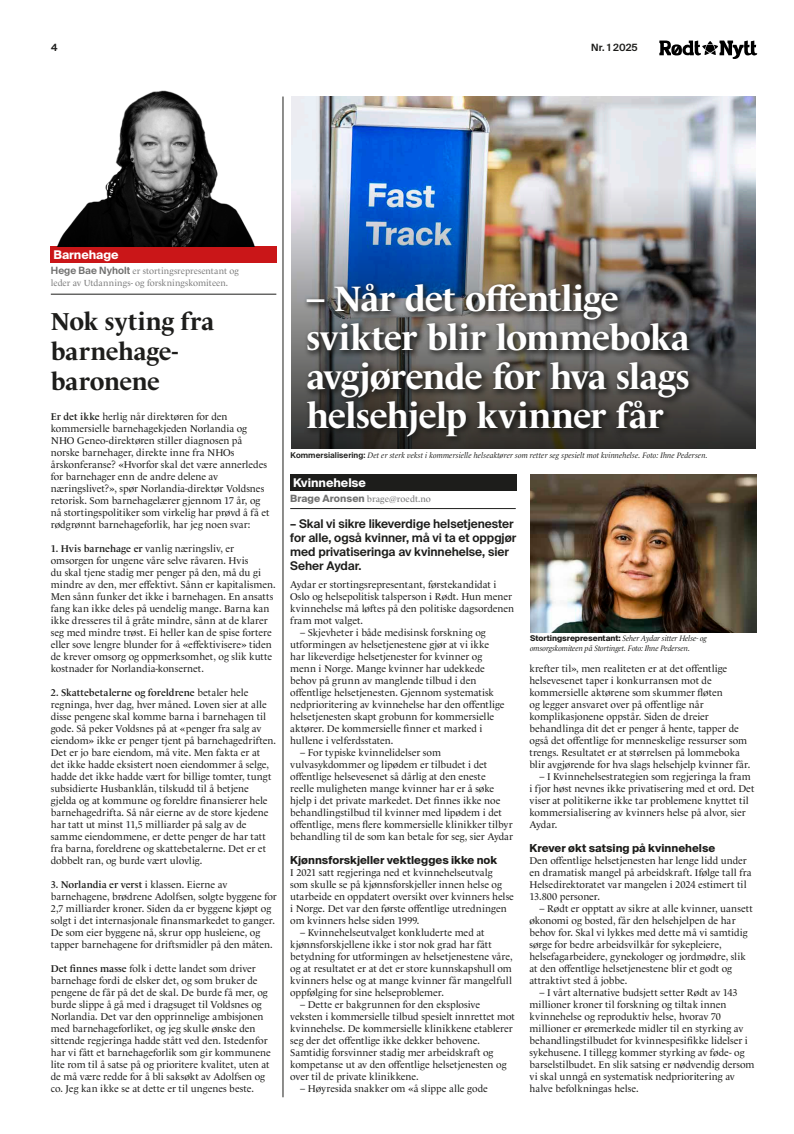
<style>
.page{position:relative;width:794px;height:1134px;background:#fff}
.page>*{position:absolute;margin:0;border:0;box-sizing:border-box;transform-origin:0 0}
.t1{font:700 36px/39px "Le Monde Livre Std";letter-spacing:-.03em;color:#fff}
.t2{font:700 25px/30px "Le Monde Livre Std";letter-spacing:-.01em;color:#1d1d1b}
.t3{font:600 12px/14px "Suisse Intl";letter-spacing:-.005em;color:#1d1d1b}
.t4{font:700 12px "Suisse Intl";color:#fff}
.t5{font:700 11px "Suisse Intl";color:#1d1d1b}
.t6{font:10px/12px "Le Monde Livre Std";color:#1d1d1b}
.t7{font:600 10px "Suisse Intl";letter-spacing:.005em;color:#1d1d1b}
.t8{font:9px/12px "Le Monde Livre Std";letter-spacing:.005em;color:#7c7c7c}
.t9{font:9px "Le Monde Livre Std";color:#7c7c7c}
.t10{font:italic 8px/9.6px "Le Monde Livre Std";letter-spacing:-.005em;color:#1d1d1b}
.s1{font-family:"Suisse Intl";font-weight:600;font-size:10px;color:#70706f}
.s2{font-weight:600}
.s3{font-family:"Suisse Intl";font-weight:600;font-style:normal}
.s4{font-family:"Suisse Intl";font-weight:700;font-size:10px;color:#70706f}
.s5{font-family:"Suisse Intl";font-weight:700;font-style:normal}
</style>
<div class="page">
<svg style="left:659px;top:41px;width:98px;height:18px"></svg>
<img style="left:291px;top:96px;width:465px;height:91px">
<div style="left:290px;top:474px;width:226px;height:16px;background:#1d1d1b"></div>
<hr style="left:290px;top:508px;width:226px;height:1px;background:#1d1d1b">
<img style="left:291px;top:187px;width:465px;height:262px">
<div style="left:303px;top:280px;width:394px;height:165px;background:#1d1d1b;opacity:.75"></div>
<hr style="left:283px;top:97px;width:1px;height:1000px;background:#1d1d1b">
<hr style="left:51px;top:294px;width:225px;height:1px;background:#1d1d1b">
<div style="left:51px;top:247px;width:226px;height:16px;background:#ca1618"></div>
<img style="left:53px;top:90px;width:217px;height:157px">
<img style="left:530px;top:474px;width:227px;height:158px">
<p class="t7" style="left:51px;top:42px;width:8px">4</p>
<p class="t7" style="left:591px;top:42px;width:48px">Nr. 1 2025</p>
<p class="t4" style="left:53px;top:248px;width:67px">Barnehage</p>
<p class="t8" style="left:51px;top:265px;width:190px"><span class="s1">Hege Bae Nyholt</span> er stortingsrepresentant og leder av Utdannings- og forskningskomiteen.</p>
<h2 class="t2" style="left:51px;top:306px;width:165px">Nok syting fra barnehage&shy;baronene</h2>
<p class="t6" style="left:51px;top:411px;width:220px"><span class="s2">Er det ikke</span> herlig når direktøren for den kommersielle barnehagekjeden Norlandia og NHO Geneo-direktøren stiller diagnosen på norske barnehager, direkte inne fra NHOs årskonferanse? «Hvorfor skal det være annerledes for barnehager enn de andre delene av næringslivet?», spør Norlandia-direktør Voldsnes retorisk. Som barnehagelærer gjennom 17 år, og nå stortingspolitiker som virkelig har prøvd å få et rødgrønnt barnehageforlik, har jeg noen svar:</p>
<p class="t6" style="left:51px;top:543px;width:226px"><span class="s2">1. Hvis barnehage er</span> vanlig næringsliv, er omsorgen for ungene våre selve råvaren. Hvis<br>du skal tjene stadig mer penger på den, må du gi mindre av den, mer effektivt. Sånn er kapitalismen.<br>Men sånn funker det ikke i barnehagen. En ansatts fang kan ikke deles på uendelig mange. Barna kan ikke dresseres til å gråte mindre, sånn at de klarer seg med mindre trøst. Ei heller kan de spise fortere eller sove lengre blunder for å «effektivisere» tiden de krever omsorg og oppmerksomhet, og slik kutte kostnader for Norlandia-konsernet.</p>
<p class="t6" style="left:51px;top:687px;width:227px"><span class="s2">2. Skattebetalerne og foreldrene</span> betaler hele regninga, hver dag, hver måned. Loven sier at alle disse pengene skal komme barna i barnehagen til gode. Så peker Voldsnes på at «penger fra salg av eiendom» ikke er penger tjent på barnehagedriften.<br>Det er jo bare eiendom, må vite. Men fakta er at det ikke hadde eksistert noen eiendommer å selge, hadde det ikke hadde vært for billige tomter, tungt subsidierte Husbanklån, tilskudd til å betjene gjelda og at kommune og foreldre finansierer hele barnehagedrifta. Så når eierne av de store kjedene har tatt ut minst 11,5 milliarder på salg av de samme eiendommene, er dette penger de har tatt fra barna, foreldrene og skattebetalerne. Det er et dobbelt ran, og burde vært ulovlig.</p>
<p class="t6" style="left:51px;top:879px;width:227px"><span class="s2">3. Norlandia er verst</span> i klassen. Eierne av barnehagene, brødrene Adolfsen, solgte byggene for 2,7 milliarder kroner. Siden da er byggene kjøpt og solgt i det internasjonale finansmarkedet to ganger.<br>De som eier byggene nå, skrur opp husleiene, og tapper barnehagene for driftsmidler på den måten.</p>
<p class="t6" style="left:51px;top:963px;width:221px"><span class="s2">Det finnes masse</span> folk i dette landet som driver barnehage fordi de elsker det, og som bruker de pengene de får på det de skal. De burde få mer, og burde slippe å gå med i dragsuget til Voldsnes og Norlandia. Det var den opprinnelige ambisjonen med barnehageforliket, og jeg skulle ønske den sittende regjeringa hadde stått ved den. Istedenfor har vi fått et barnehageforlik som gir kommunene lite rom til å satse på og prioritere kvalitet, uten at de må være redde for å bli saksøkt av Adolfsen og co. Jeg kan ikke se at dette er til ungenes beste.</p>
<h1 class="t1" style="left:306px;top:279px;width:385px">– Når det offentlige svikter blir lommeboka avgjørende for hva slags helsehjelp kvinner får</h1>
<p class="t10" style="left:291px;top:451px;width:418px"><span class="s3">Kommersialisering:</span> Det er sterk vekst i kommersielle helseaktører som retter seg spesielt mot kvinnehelse. Foto: Ihne Pedersen.</p>
<p class="t4" style="left:293px;top:476px;width:74px">Kvinnehelse</p>
<p class="t9" style="left:290px;top:494px;width:142px"><span class="s4">Brage Aronsen</span> brage@roedt.no</p>
<p class="t3" style="left:290px;top:517px;width:228px">– Skal vi sikre likeverdige helsetjenester for alle, også kvinner, må vi ta et oppgjør med privatiseringa av kvinnehelse, sier Seher Aydar.</p>
<p class="t6" style="left:290px;top:579px;width:225px">Aydar er stortingsrepresentant, førstekandidat i Oslo og helsepolitisk talsperson i Rødt. Hun mener kvinnehelse må løftes på den politiske dagsordenen fram mot valget.</p>
<p class="t6" style="left:290px;top:627px;width:216px;text-indent:10px">– Skjevheter i både medisinsk forskning og utformingen av helsetjenestene gjør at vi ikke har likeverdige helsetjenester for kvinner og menn i Norge. Mange kvinner har udekkede behov på grunn av manglende tilbud i den offentlige helsetjenesten. Gjennom systematisk nedprioritering av kvinnehelse har den offentlige helsetjenesten skapt grobunn for kommersielle aktører. De kommersielle finner et marked i hullene i velferdsstaten.</p>
<p class="t6" style="left:290px;top:747px;width:224px;text-indent:10px">– For typiske kvinnelidelser som vulvasykdommer og lipødem er tilbudet i det offentlige helsevesenet så dårlig at den eneste<br>reelle muligheten mange kvinner har er å søke hjelp i det private markedet. Det finnes ikke noe behandlingstilbud til kvinner med lipødem i det offentlige, mens flere kommersielle klinikker tilbyr behandling til de som kan betale for seg, sier Aydar</p>
<p class="t5" style="left:290px;top:854px;width:208px">Kjønnsforskjeller vektlegges ikke nok</p>
<p class="t6" style="left:290px;top:867px;width:225px">I 2021 satt regjeringa ned et kvinnehelseutvalg<br>som skulle se på kjønnsforskjeller innen helse og utarbeide en oppdatert oversikt over kvinners helse i Norge. Det var den første offentlige utredningen om kvinners helse siden 1999.</p>
<p class="t6" style="left:290px;top:927px;width:224px;text-indent:10px">– Kvinnehelseutvalget konkluderte med at kjønnsforskjellene ikke i stor nok grad har fått betydning for utformingen av helsetjenestene våre, og at resultatet er at det er store kunnskapshull om kvinners helse og at mange kvinner får mangelfull oppfølging for sine helseproblemer.</p>
<p class="t6" style="left:290px;top:999px;width:226px;text-indent:10px">– Dette er bakgrunnen for den eksplosive veksten i kommersielle tilbud spesielt innrettet mot kvinnehelse. De kommersielle klinikkene etablerer seg der det offentlige ikke dekker behovene.<br>Samtidig forsvinner stadig mer arbeidskraft og kompetanse ut av den offentlige helsetjenesten og over til de private klinikkene.</p>
<p class="t6" style="left:300px;top:1083px;width:189px">– Høyresida snakker om «å slippe alle gode</p>
<p class="t10" style="left:530px;top:634px;width:178px"><span class="s5">Stortingsrepresentant:</span> Seher Aydar sitter Helse- og omsorgskomiteen på Stortinget. Foto: Ihne Pedersen.</p>
<p class="t6" style="left:529px;top:663px;width:222px">krefter til», men realiteten er at det offentlige helsevesenet taper i konkurransen mot de kommersielle aktørene som skummer fløten<br>og legger ansvaret over på offentlige når komplikasjonene oppstår. Siden de dreier behandlinga dit det er penger å hente, tapper de også det offentlige for menneskelige ressurser som trengs. Resultatet er at størrelsen på lommeboka blir avgjørende for hva slags helsehjelp kvinner får.</p>
<p class="t6" style="left:529px;top:771px;width:226px;text-indent:10px">– I Kvinnehelsestrategien som regjeringa la fram i fjor høst nevnes ikke privatisering med et ord. Det viser at politikerne ikke tar problemene knyttet til kommersialisering av kvinners helse på alvor, sier Aydar.</p>
<p class="t5" style="left:529px;top:842px;width:187px">Krever økt satsing på kvinnehelse</p>
<p class="t6" style="left:529px;top:855px;width:224px">Den offentlige helsetjenesten har lenge lidd under en dramatisk mangel på arbeidskraft. Ifølge tall fra Helsedirektoratet var mangelen i 2024 estimert til 13.800 personer.</p>
<p class="t6" style="left:529px;top:903px;width:225px;text-indent:10px">– Rødt er opptatt av sikre at alle kvinner, uansett økonomi og bosted, får den helsehjelpen de har behov for. Skal vi lykkes med dette må vi samtidig sørge for bedre arbeidsvilkår for sykepleiere, helsefagarbeidere, gynekologer og jordmødre, slik at den offentlige helsetjenestene blir et godt og attraktivt sted å jobbe.</p>
<p class="t6" style="left:529px;top:987px;width:227px;text-indent:10px">– I vårt alternative budsjett setter Rødt av 143 millioner kroner til forskning og tiltak innen kvinnehelse og reproduktiv helse, hvorav 70 millioner er øremerkede midler til en styrking av behandlingstilbudet for kvinnespesifikke lidelser i sykehusene. I tillegg kommer styrking av føde- og barselstilbudet. En slik satsing er nødvendig dersom vi skal unngå en systematisk nedprioritering av halve befolkningas helse.</p>
</div>
